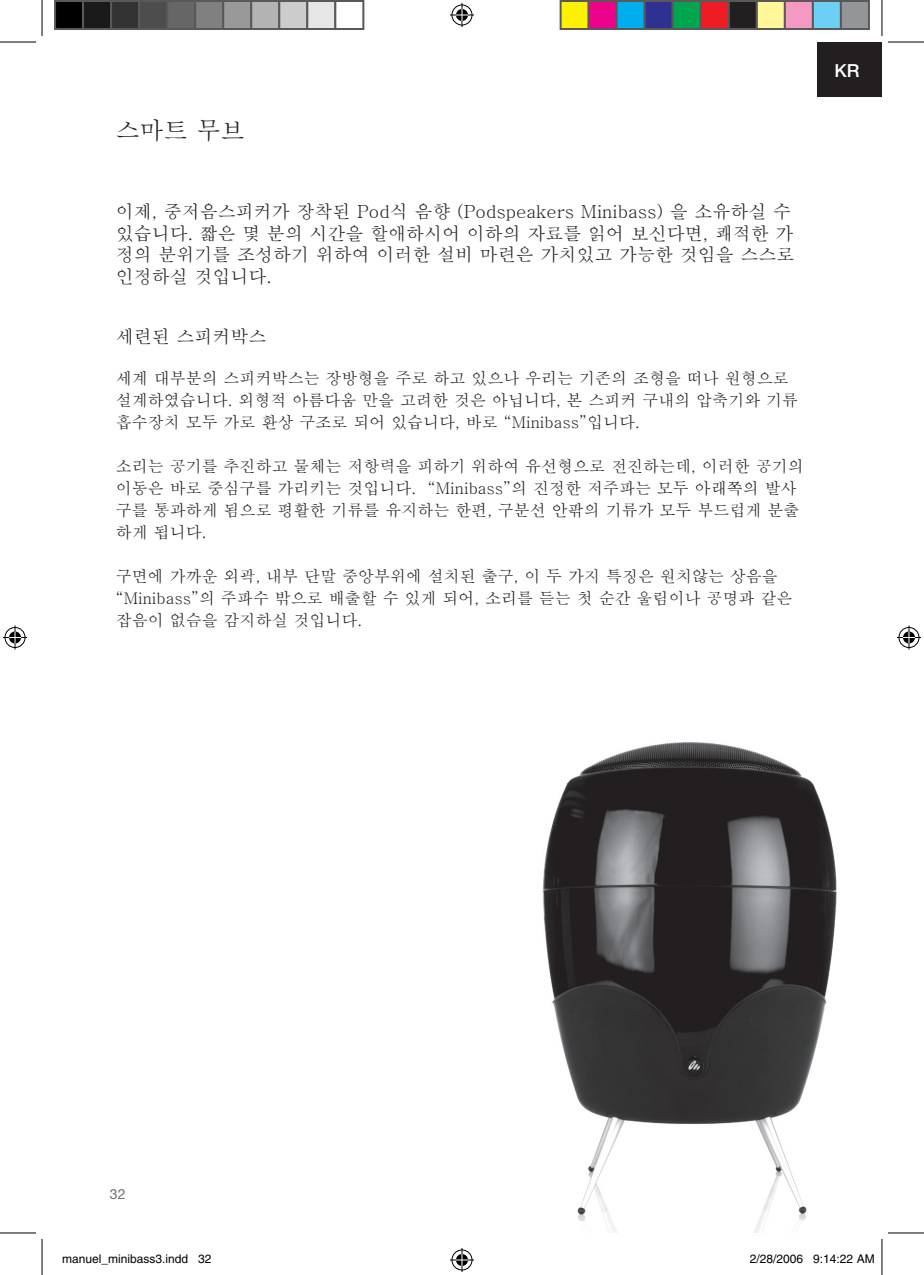
<style>
.page{position:relative;width:924px;height:1275px;background:#fff}
.page>*{position:absolute;margin:0;border:0;box-sizing:border-box;transform-origin:0 0}
.t1{font:24px "Batang";color:#231f20}
.t2{font:18px/21.6px "Batang";color:#231f20}
.t3{font:500 18px "Helvetica Neue";color:#fff}
.t4{font:16px/22px "Batang";color:#231f20}
.t5{font:14px "Helvetica Neue";color:#6c6d70}
.t6{font:12px "Helvetica";color:#000}
</style>
<div class="page">
<div style="left:817px;top:42px;width:64px;height:55px;background:#231f20"></div>
<img style="left:542px;top:742px;width:295px;height:491px">
<hr style="left:0;top:42px;width:36px;height:1px;background:#000">
<hr style="left:887px;top:42px;width:36px;height:1px;background:#000">
<hr style="left:0;top:1232px;width:36px;height:1px;background:#000">
<hr style="left:887px;top:1232px;width:36px;height:1px;background:#000">
<hr style="left:42px;top:0;width:1px;height:36px;background:#000">
<hr style="left:42px;top:1239px;width:1px;height:36px;background:#000">
<hr style="left:881px;top:0;width:1px;height:36px;background:#000">
<hr style="left:881px;top:1239px;width:1px;height:36px;background:#000">
<svg style="left:450px;top:3px;width:24px;height:24px"></svg>
<svg style="left:450px;top:1248px;width:24px;height:24px"></svg>
<svg style="left:3px;top:625px;width:24px;height:24px"></svg>
<svg style="left:897px;top:625px;width:23px;height:24px"></svg>
<div style="left:55px;top:1px;width:28px;height:28px;background:#000"></div>
<div style="left:54px;top:0;width:30px;height:30px;border:2px solid #595959"></div>
<div style="left:83px;top:1px;width:28px;height:28px;background:#1a1a1a"></div>
<div style="left:82px;top:0;width:30px;height:30px;border:2px solid #595959"></div>
<div style="left:111px;top:1px;width:28px;height:28px;background:#333"></div>
<div style="left:110px;top:0;width:30px;height:30px;border:2px solid #595959"></div>
<div style="left:139px;top:1px;width:28px;height:28px;background:#4d4d4d"></div>
<div style="left:138px;top:0;width:30px;height:30px;border:2px solid #595959"></div>
<div style="left:167px;top:1px;width:28px;height:28px;background:#666"></div>
<div style="left:166px;top:0;width:30px;height:30px;border:2px solid #595959"></div>
<div style="left:195px;top:1px;width:28px;height:28px;background:#808080"></div>
<div style="left:194px;top:0;width:30px;height:30px;border:2px solid #595959"></div>
<div style="left:223px;top:1px;width:28px;height:28px;background:#999"></div>
<div style="left:222px;top:0;width:30px;height:30px;border:2px solid #595959"></div>
<div style="left:251px;top:1px;width:28px;height:28px;background:#b3b3b3"></div>
<div style="left:250px;top:0;width:30px;height:30px;border:2px solid #595959"></div>
<div style="left:279px;top:1px;width:28px;height:28px;background:#ccc"></div>
<div style="left:278px;top:0;width:30px;height:30px;border:2px solid #595959"></div>
<div style="left:307px;top:1px;width:28px;height:28px;background:#e6e6e6"></div>
<div style="left:306px;top:0;width:30px;height:30px;border:2px solid #595959"></div>
<div style="left:334px;top:0;width:30px;height:30px;border:2px solid #595959"></div>
<div style="left:560px;top:1px;width:28px;height:28px;background:#fff101"></div>
<div style="left:559px;top:0;width:30px;height:30px;border:2px solid #595959"></div>
<div style="left:588px;top:1px;width:28px;height:28px;background:#ed028c"></div>
<div style="left:587px;top:0;width:30px;height:30px;border:2px solid #595959"></div>
<div style="left:616px;top:1px;width:28px;height:28px;background:#00aeef"></div>
<div style="left:615px;top:0;width:30px;height:30px;border:2px solid #595959"></div>
<div style="left:644px;top:1px;width:28px;height:28px;background:#2e3092"></div>
<div style="left:643px;top:0;width:30px;height:30px;border:2px solid #595959"></div>
<div style="left:672px;top:1px;width:28px;height:28px;background:#00a54f"></div>
<div style="left:671px;top:0;width:30px;height:30px;border:2px solid #595959"></div>
<div style="left:700px;top:1px;width:28px;height:28px;background:#ee1d23"></div>
<div style="left:699px;top:0;width:30px;height:30px;border:2px solid #595959"></div>
<div style="left:728px;top:1px;width:28px;height:28px;background:#231f20"></div>
<div style="left:727px;top:0;width:30px;height:30px;border:2px solid #595959"></div>
<div style="left:756px;top:1px;width:28px;height:28px;background:#fff79a"></div>
<div style="left:755px;top:0;width:30px;height:30px;border:2px solid #595959"></div>
<div style="left:784px;top:1px;width:28px;height:28px;background:#f499c2"></div>
<div style="left:783px;top:0;width:30px;height:30px;border:2px solid #595959"></div>
<div style="left:812px;top:1px;width:28px;height:28px;background:#6bcff6"></div>
<div style="left:811px;top:0;width:30px;height:30px;border:2px solid #595959"></div>
<div style="left:840px;top:1px;width:28px;height:28px;background:#939598"></div>
<div style="left:839px;top:0;width:30px;height:30px;border:2px solid #595959"></div>
<h1 class="t1" style="left:116px;top:118px;width:130px">스마트 무브</h1>
<p class="t2" style="left:116px;top:201px;width:679px">이제, 중저음스피커가 장착된 Pod식 음향 (Podspeakers Minibass) 을 소유하실 수 있습니다. 짧은 몇 분의 시간을 할애하시어 이하의 자료를 읽어 보신다면, 쾌적한 가 정의 분위기를 조성하기 위하여 이러한 설비 마련은 가치있고 가능한 것임을 스스로 인정하실 것입니다.</p>
<p class="t2" style="left:116px;top:326px;width:152px">세련된 스피커박스</p>
<p class="t4" style="left:116px;top:367px;width:683px">세계 대부분의 스피커박스는 장방형을 주로 하고 있으나 우리는 기존의 조형을 떠나 원형으로 설계하였습니다. 외형적 아름다움 만을 고려한 것은 아닙니다, 본 스피커 구내의 압축기와 기류 흡수장치 모두 가로 환상 구조로 되어 있습니다, 바로 “Minibass”입니다.</p>
<p class="t4" style="left:116px;top:455px;width:689px">소리는 공기를 추진하고 물체는 저항력을 피하기 위하여 유선형으로 전진하는데, 이러한 공기의 이동은 바로 중심구를 가리키는 것입니다. “Minibass”의 진정한 저주파는 모두 아래쪽의 발사 구를 통과하게 됨으로 평활한 기류를 유지하는 한편, 구분선 안팎의 기류가 모두 부드럽게 분출 하게 됩니다.</p>
<p class="t4" style="left:116px;top:565px;width:678px">구면에 가까운 외곽, 내부 단말 중앙부위에 설치된 출구, 이 두 가지 특징은 원치않는 상음을 “Minibass”의 주파수 밖으로 배출할 수 있게 되어, 소리를 듣는 첫 순간 울림이나 공명과 같은 잡음이 없슴을 감지하실 것입니다.</p>
<p class="t3" style="left:834px;top:59px;width:27px">KR</p>
<p class="t5" style="left:110px;top:1186px;width:9px">32</p>
<p class="t6" style="left:62px;top:1251px;width:151px">manuel_minibass3.indd 32</p>
<p class="t6" style="left:749px;top:1251px;width:126px">2/28/2006 9:14:22 AM</p>
</div>
